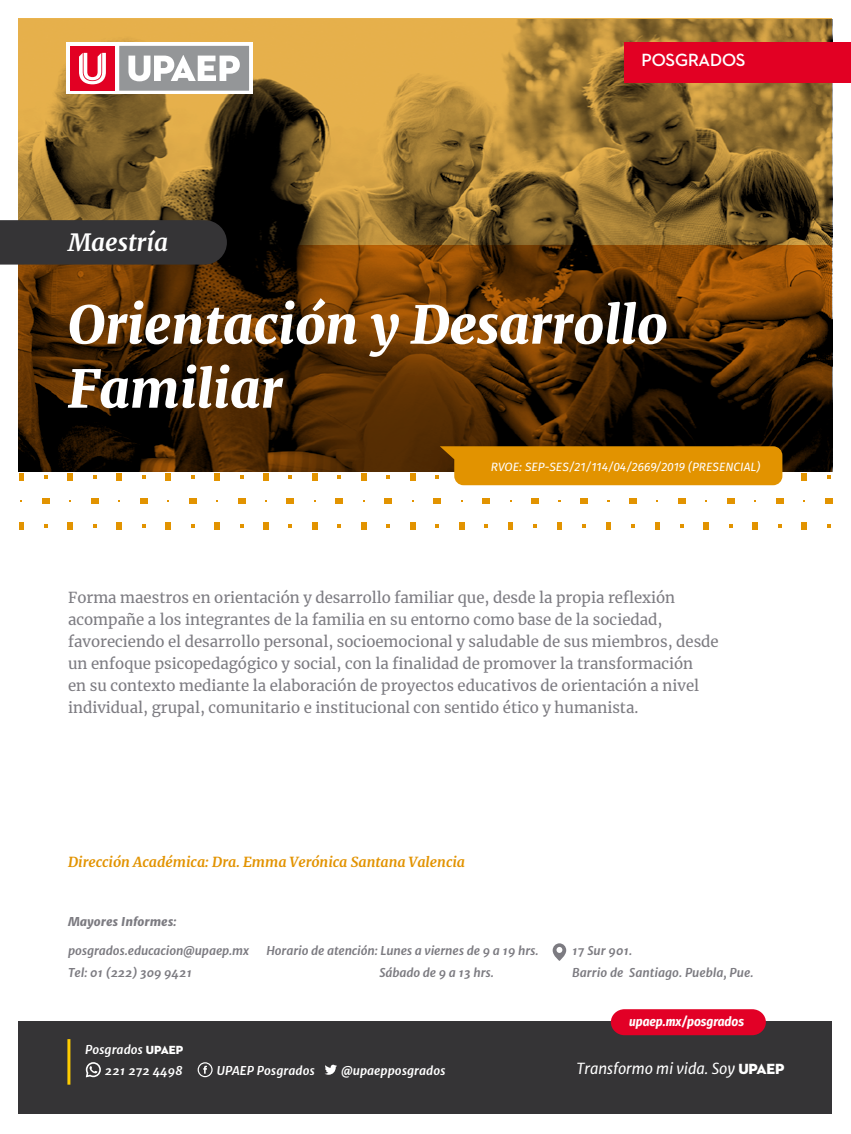
<style>
.page{position:relative;width:851px;height:1134px;background:#fff}
.page>*{position:absolute;margin:0;border:0;box-sizing:border-box;transform-origin:0 0}
.t1{font:italic 900 52px/64px "Merriweather";color:#fff}
.t2{font:italic 700 24px "Merriweather";color:#fff}
.t3{font:700 18px "Neutraface 2 Display";letter-spacing:-.005em;color:#fff}
.t4{font:15px/22px "Merriweather";color:#7c7b81}
.t5{font:italic 15px "Merriweather Sans";letter-spacing:-.01em;color:#fff}
.t6{font:italic 700 14px "Merriweather";color:#e29300}
.t7{font:italic 700 13px "Fira Sans Condensed";color:#fff}
.t8{font:italic 700 12px/22px "Merriweather Sans";letter-spacing:-.01em;color:#7c7b81}
.t9{font:italic 700 12px/21.4px "Merriweather Sans";color:#fff;text-align:right}
.t10{font:italic 12px "Fira Sans";color:#fff}
.t11{font:italic 800 12px "Merriweather Sans";color:#7c7b81}
.s1{font-family:"Neutraface 2 Display Titling";font-weight:400;font-style:normal}
.s2{font-family:"Neutraface 2 Display Titling";font-style:normal}
</style>
<div class="page">
<svg style="left:19px;top:18px;width:813px;height:227px;background:#967331"></svg>
<svg style="left:19px;top:245px;width:813px;height:226px;background:#4c2702"></svg>
<div style="left:0;top:220px;width:227px;height:45px;background:#353436"></div>
<svg style="left:19px;top:522px;width:5px;height:7px"></svg>
<svg style="left:44px;top:524px;width:4px;height:3px"></svg>
<svg style="left:68px;top:522px;width:5px;height:7px"></svg>
<svg style="left:93px;top:524px;width:4px;height:3px"></svg>
<svg style="left:116px;top:522px;width:6px;height:7px"></svg>
<svg style="left:165px;top:522px;width:6px;height:7px"></svg>
<svg style="left:214px;top:522px;width:6px;height:7px"></svg>
<svg style="left:263px;top:522px;width:5px;height:7px"></svg>
<svg style="left:288px;top:524px;width:4px;height:3px"></svg>
<svg style="left:312px;top:522px;width:5px;height:7px"></svg>
<svg style="left:337px;top:524px;width:4px;height:3px"></svg>
<svg style="left:361px;top:522px;width:5px;height:7px"></svg>
<svg style="left:386px;top:524px;width:4px;height:3px"></svg>
<svg style="left:410px;top:522px;width:5px;height:7px"></svg>
<svg style="left:435px;top:524px;width:4px;height:3px"></svg>
<svg style="left:459px;top:522px;width:5px;height:7px"></svg>
<svg style="left:484px;top:524px;width:4px;height:3px"></svg>
<svg style="left:508px;top:522px;width:5px;height:7px"></svg>
<svg style="left:533px;top:524px;width:4px;height:3px"></svg>
<svg style="left:557px;top:522px;width:5px;height:7px"></svg>
<svg style="left:606px;top:522px;width:5px;height:7px"></svg>
<svg style="left:655px;top:522px;width:5px;height:7px"></svg>
<svg style="left:703px;top:522px;width:5px;height:7px"></svg>
<svg style="left:752px;top:522px;width:5px;height:7px"></svg>
<svg style="left:801px;top:522px;width:5px;height:7px"></svg>
<svg style="left:19px;top:473px;width:5px;height:7px"></svg>
<svg style="left:44px;top:475px;width:4px;height:4px"></svg>
<svg style="left:42px;top:499px;width:7px;height:5px"></svg>
<svg style="left:68px;top:473px;width:5px;height:7px"></svg>
<svg style="left:93px;top:475px;width:4px;height:4px"></svg>
<svg style="left:91px;top:499px;width:7px;height:5px"></svg>
<svg style="left:116px;top:473px;width:6px;height:7px"></svg>
<svg style="left:142px;top:475px;width:3px;height:4px"></svg>
<svg style="left:140px;top:499px;width:7px;height:5px"></svg>
<svg style="left:165px;top:473px;width:6px;height:7px"></svg>
<svg style="left:191px;top:475px;width:3px;height:4px"></svg>
<svg style="left:189px;top:499px;width:7px;height:5px"></svg>
<svg style="left:214px;top:473px;width:6px;height:7px"></svg>
<svg style="left:240px;top:475px;width:3px;height:4px"></svg>
<svg style="left:238px;top:499px;width:7px;height:5px"></svg>
<svg style="left:263px;top:473px;width:5px;height:7px"></svg>
<svg style="left:288px;top:475px;width:4px;height:4px"></svg>
<svg style="left:287px;top:499px;width:7px;height:5px"></svg>
<svg style="left:312px;top:473px;width:5px;height:7px"></svg>
<svg style="left:337px;top:475px;width:4px;height:4px"></svg>
<svg style="left:336px;top:499px;width:7px;height:5px"></svg>
<svg style="left:361px;top:473px;width:5px;height:7px"></svg>
<svg style="left:386px;top:475px;width:4px;height:4px"></svg>
<svg style="left:384px;top:499px;width:8px;height:5px"></svg>
<svg style="left:410px;top:473px;width:5px;height:7px"></svg>
<svg style="left:433px;top:499px;width:8px;height:5px"></svg>
<svg style="left:482px;top:499px;width:7px;height:5px"></svg>
<svg style="left:531px;top:499px;width:7px;height:5px"></svg>
<svg style="left:580px;top:499px;width:7px;height:5px"></svg>
<svg style="left:629px;top:499px;width:7px;height:5px"></svg>
<svg style="left:678px;top:499px;width:7px;height:5px"></svg>
<svg style="left:727px;top:499px;width:7px;height:5px"></svg>
<svg style="left:776px;top:499px;width:7px;height:5px"></svg>
<svg style="left:801px;top:473px;width:5px;height:7px"></svg>
<svg style="left:827px;top:475px;width:3px;height:4px"></svg>
<svg style="left:825px;top:499px;width:7px;height:5px"></svg>
<svg style="left:552px;top:943px;width:14px;height:18px"></svg>
<div style="left:19px;top:1021px;width:813px;height:93px;background:#353436"></div>
<svg style="left:610px;top:1009px;width:155px;height:26px;background:#df082c"></svg>
<hr style="left:67px;top:1039px;width:3px;height:46px;background:#fecc00">
<svg style="left:197px;top:1062px;width:15px;height:15px"></svg>
<svg style="left:325px;top:1065px;width:12px;height:10px"></svg>
<svg style="left:86px;top:1062px;width:15px;height:15px"></svg>
<svg style="left:435px;top:446px;width:347px;height:39px;background:#dc9005"></svg>
<div style="left:66px;top:42px;width:187px;height:52px;background:#fff"></div>
<div style="left:70px;top:46px;width:45px;height:45px;background:#e20023"></div>
<svg style="left:79px;top:53px;width:27px;height:31px"></svg>
<svg style="left:119px;top:46px;width:130px;height:45px"></svg>
<div style="left:624px;top:42px;width:226px;height:41px;background:#e20023"></div>
<h2 class="t2" style="left:68px;top:226px;width:102px">Maestría</h2>
<p class="t3" style="left:641px;top:50px;width:106px">POSGRADOS</p>
<h1 class="t1" style="left:68px;top:291px;width:601px">Orientación y Desarrollo<br>Familiar</h1>
<p class="t10" style="left:491px;top:458px;width:271px">RVOE: SEP-SES/21/114/04/2669/2019 (PRESENCIAL)</p>
<p class="t4" style="left:68px;top:586px;width:652px">Forma maestros en orientación y desarrollo familiar que, desde la propia reflexión acompañe a los integrantes de la familia en su entorno como base de la sociedad, favoreciendo el desarrollo personal, socioemocional y saludable de sus miembros, desde un enfoque psicopedagógico y social, con la finalidad de promover la transformación<br>en su contexto mediante la elaboración de proyectos educativos de orientación a nivel individual, grupal, comunitario e institucional con sentido ético y humanista.</p>
<p class="t6" style="left:68px;top:852px;width:398px">Dirección Académica: Dra. Emma Verónica Santana Valencia</p>
<p class="t11" style="left:68px;top:913px;width:110px">Mayores Informes:</p>
<p class="t8" style="left:68px;top:940px;width:182px">posgrados.educacion@upaep.mx<br>Tel: 01 (222) 309 9421</p>
<p class="t8" style="left:379px;top:940px;width:161px;text-indent:-113px">Horario de atención: Lunes a viernes de 9 a 19 hrs.<br>Sábado de 9 a 13 hrs.</p>
<p class="t8" style="left:572px;top:940px;width:183px">17 Sur 901.<br>Barrio de Santiago. Puebla, Pue.</p>
<p class="t7" style="left:629px;top:1010px;width:116px">upaep.mx/posgrados</p>
<p class="t9" style="left:85px;top:1038px;width:100px">Posgrados <span class="s1">UPAEP<br></span>221 272 4498</p>
<p class="t9" style="left:217px;top:1060px;width:100px">UPAEP Posgrados</p>
<p class="t9" style="left:341px;top:1060px;width:106px">@upaepposgrados</p>
<p class="t5" style="left:576px;top:1059px;width:210px">Transformo mi vida. Soy <span class="s2">UPAEP</span></p>
</div>
